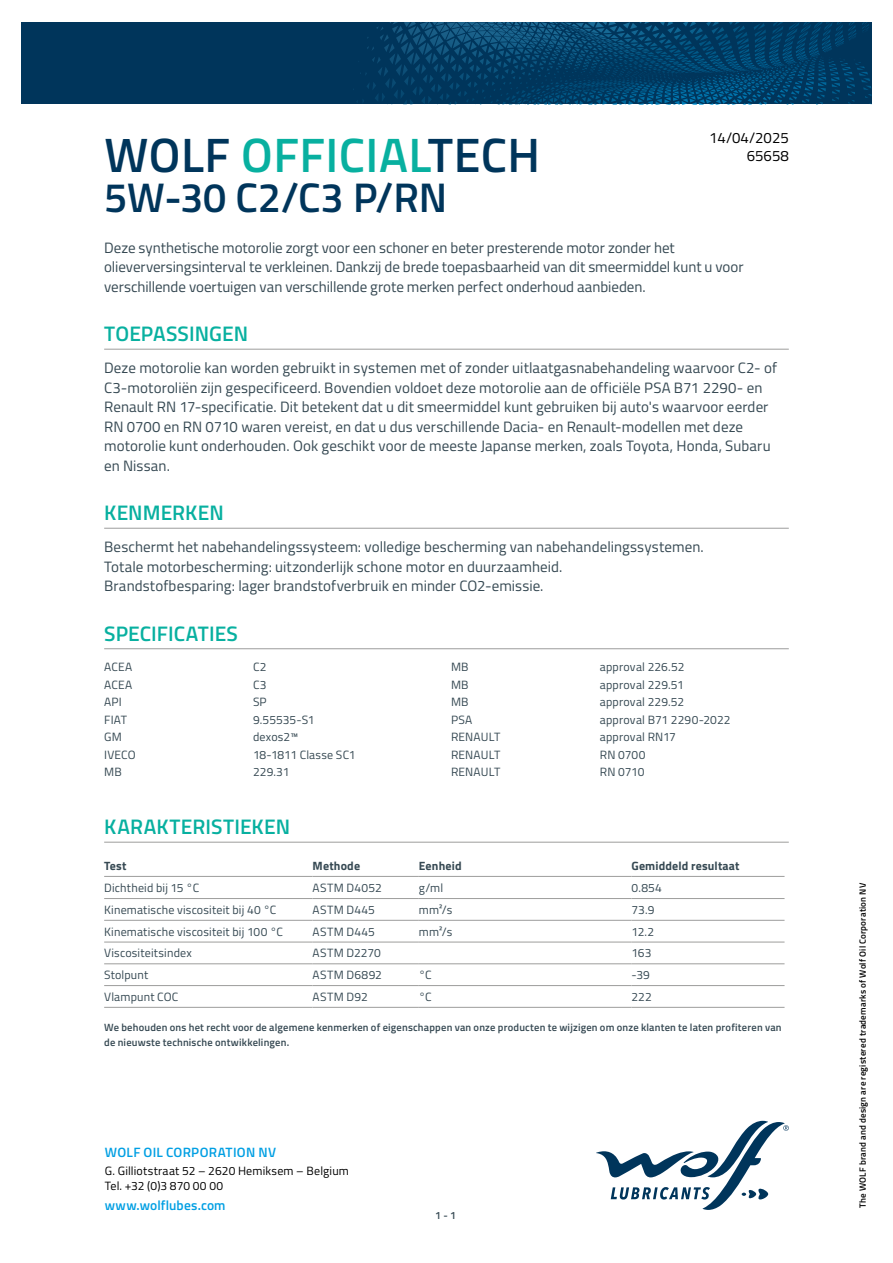
<style>
.page{position:relative;width:893px;height:1263px;background:#fff}
.page>*{position:absolute;margin:0;border:0;box-sizing:border-box;transform-origin:0 0}
.t1{font:600 48.3px "Titillium";letter-spacing:.01em;color:#00355b}
.t2{font:600 41.4px "Titillium";letter-spacing:-.005em;color:#00355b}
.t3{font:600 21px "Titillium";letter-spacing:.005em;color:#08b0a0}
.t4{font:15px/19.5px "Titillium";letter-spacing:.005em;color:#364953}
.t5{font:15px/18px "Titillium";color:#000;text-align:right}
.t6{font:600 13.5px "Titillium";letter-spacing:.015em;color:#009fe3}
.t7{font:12px "Titillium";letter-spacing:.015em;color:#364953}
.t8{font:12px/14.4px "Titillium";letter-spacing:.015em;color:#000}
.t9{font:700 12px "Titillium";letter-spacing:.015em;color:#364953}
.t10{font:600 10.5px/15px "Titillium";letter-spacing:.02em;color:#364953}
.t11{font:600 9px "Titillium";letter-spacing:.025em;color:#000}
.s1{color:#08b0a0}
</style>
<div class="page">
<svg style="left:596px;top:1121px;width:193px;height:89px"></svg>
<svg style="left:21px;top:22px;width:851px;height:82px;background:#013b62"></svg>
<hr style="left:104px;top:349px;width:685px;height:1px;background:#9d9d9c">
<hr style="left:104px;top:528px;width:685px;height:1px;background:#9d9d9c">
<hr style="left:104px;top:648px;width:685px;height:1px;background:#9d9d9c">
<hr style="left:104px;top:842px;width:685px;height:1px;background:#9d9d9c">
<hr style="left:104px;top:876px;width:209px;height:1px;background:#9d9d9c">
<hr style="left:313px;top:876px;width:106px;height:1px;background:#9d9d9c">
<hr style="left:419px;top:876px;width:212px;height:1px;background:#9d9d9c">
<hr style="left:631px;top:876px;width:153px;height:1px;background:#9d9d9c">
<hr style="left:104px;top:898px;width:209px;height:1px;background:#9d9d9c">
<hr style="left:313px;top:898px;width:106px;height:1px;background:#9d9d9c">
<hr style="left:419px;top:898px;width:212px;height:1px;background:#9d9d9c">
<hr style="left:631px;top:898px;width:153px;height:1px;background:#9d9d9c">
<hr style="left:104px;top:920px;width:209px;height:1px;background:#9d9d9c">
<hr style="left:313px;top:920px;width:106px;height:1px;background:#9d9d9c">
<hr style="left:419px;top:920px;width:212px;height:1px;background:#9d9d9c">
<hr style="left:631px;top:920px;width:153px;height:1px;background:#9d9d9c">
<hr style="left:104px;top:942px;width:209px;height:1px;background:#9d9d9c">
<hr style="left:313px;top:942px;width:106px;height:1px;background:#9d9d9c">
<hr style="left:419px;top:942px;width:212px;height:1px;background:#9d9d9c">
<hr style="left:631px;top:942px;width:153px;height:1px;background:#9d9d9c">
<hr style="left:104px;top:963px;width:209px;height:1px;background:#9d9d9c">
<hr style="left:313px;top:963px;width:106px;height:1px;background:#9d9d9c">
<hr style="left:419px;top:963px;width:212px;height:1px;background:#9d9d9c">
<hr style="left:631px;top:963px;width:153px;height:1px;background:#9d9d9c">
<hr style="left:104px;top:985px;width:209px;height:1px;background:#9d9d9c">
<hr style="left:313px;top:985px;width:106px;height:1px;background:#9d9d9c">
<hr style="left:419px;top:985px;width:212px;height:1px;background:#9d9d9c">
<hr style="left:631px;top:985px;width:153px;height:1px;background:#9d9d9c">
<hr style="left:104px;top:1007px;width:209px;height:1px;background:#9d9d9c">
<hr style="left:313px;top:1007px;width:106px;height:1px;background:#9d9d9c">
<hr style="left:419px;top:1007px;width:212px;height:1px;background:#9d9d9c">
<hr style="left:631px;top:1007px;width:153px;height:1px;background:#9d9d9c">
<p class="t5" style="left:709px;top:128px;width:81px">14/04/2025<br>65658</p>
<h1 class="t1" style="left:104px;top:118px;width:437px">WOLF <span class="s1">OFFICIAL</span>TECH</h1>
<h2 class="t2" style="left:104px;top:166px;width:345px">5W-30 C2/C3 P/RN</h2>
<p class="t4" style="left:104px;top:237px;width:641px">Deze synthetische motorolie zorgt voor een schoner en beter presterende motor zonder het olieverversingsinterval te verkleinen. Dankzij de brede toepasbaarheid van dit smeermiddel kunt u voor verschillende voertuigen van verschillende grote merken perfect onderhoud aanbieden.</p>
<h3 class="t3" style="left:104px;top:318px;width:145px">TOEPASSINGEN</h3>
<p class="t4" style="left:104px;top:358px;width:674px">Deze motorolie kan worden gebruikt in systemen met of zonder uitlaatgasnabehandeling waarvoor C2- of C3-motoroliën zijn gespecificeerd. Bovendien voldoet deze motorolie aan de officiële PSA B71 2290- en Renault RN 17-specificatie. Dit betekent dat u dit smeermiddel kunt gebruiken bij auto's waarvoor eerder RN 0700 en RN 0710 waren vereist, en dat u dus verschillende Dacia- en Renault-modellen met deze motorolie kunt onderhouden. Ook geschikt voor de meeste Japanse merken, zoals Toyota, Honda, Subaru en Nissan.</p>
<h3 class="t3" style="left:104px;top:497px;width:121px">KENMERKEN</h3>
<p class="t4" style="left:104px;top:537px;width:601px">Beschermt het nabehandelingssysteem: volledige bescherming van nabehandelingssystemen.<br>Totale motorbescherming: uitzonderlijk schone motor en duurzaamheid.<br>Brandstofbesparing: lager brandstofverbruik en minder CO2-emissie.</p>
<h3 class="t3" style="left:104px;top:617px;width:135px">SPECIFICATIES</h3>
<p class="t7" style="left:104px;top:658px;width:30px">ACEA</p>
<p class="t7" style="left:253px;top:658px;width:15px">C2</p>
<p class="t7" style="left:104px;top:676px;width:30px">ACEA</p>
<p class="t7" style="left:253px;top:676px;width:15px">C3</p>
<p class="t7" style="left:104px;top:693px;width:19px">API</p>
<p class="t7" style="left:253px;top:693px;width:15px">SP</p>
<p class="t7" style="left:104px;top:711px;width:24px">FIAT</p>
<p class="t7" style="left:253px;top:711px;width:63px">9.55535-S1</p>
<p class="t7" style="left:104px;top:728px;width:19px">GM</p>
<p class="t7" style="left:253px;top:728px;width:47px">dexos2™</p>
<p class="t7" style="left:104px;top:746px;width:33px">IVECO</p>
<p class="t7" style="left:253px;top:746px;width:104px">18-1811 Classe SC1</p>
<p class="t7" style="left:104px;top:763px;width:19px">MB</p>
<p class="t7" style="left:253px;top:763px;width:38px">229.31</p>
<p class="t7" style="left:451px;top:658px;width:19px">MB</p>
<p class="t7" style="left:600px;top:658px;width:86px">approval 226.52</p>
<p class="t7" style="left:451px;top:676px;width:19px">MB</p>
<p class="t7" style="left:600px;top:676px;width:86px">approval 229.51</p>
<p class="t7" style="left:451px;top:693px;width:19px">MB</p>
<p class="t7" style="left:600px;top:693px;width:86px">approval 229.52</p>
<p class="t7" style="left:451px;top:711px;width:23px">PSA</p>
<p class="t7" style="left:600px;top:711px;width:132px">approval B71 2290-2022</p>
<p class="t7" style="left:451px;top:728px;width:51px">RENAULT</p>
<p class="t7" style="left:600px;top:728px;width:78px">approval RN17</p>
<p class="t7" style="left:451px;top:746px;width:51px">RENAULT</p>
<p class="t7" style="left:600px;top:746px;width:47px">RN 0700</p>
<p class="t7" style="left:451px;top:763px;width:51px">RENAULT</p>
<p class="t7" style="left:600px;top:763px;width:46px">RN 0710</p>
<h3 class="t3" style="left:104px;top:811px;width:187px">KARAKTERISTIEKEN</h3>
<p class="t9" style="left:104px;top:857px;width:24px">Test</p>
<p class="t9" style="left:313px;top:857px;width:49px">Methode</p>
<p class="t9" style="left:419px;top:857px;width:44px">Eenheid</p>
<p class="t9" style="left:631px;top:857px;width:110px">Gemiddeld resultaat</p>
<p class="t7" style="left:104px;top:879px;width:97px">Dichtheid bij 15 °C</p>
<p class="t7" style="left:313px;top:879px;width:71px">ASTM D4052</p>
<p class="t7" style="left:419px;top:879px;width:26px">g/ml</p>
<p class="t7" style="left:631px;top:879px;width:32px">0.854</p>
<p class="t7" style="left:104px;top:901px;width:174px">Kinematische viscositeit bij 40 °C</p>
<p class="t7" style="left:313px;top:901px;width:64px">ASTM D445</p>
<p class="t7" style="left:419px;top:901px;width:35px">mm²/s</p>
<p class="t7" style="left:631px;top:901px;width:25px">73.9</p>
<p class="t7" style="left:104px;top:923px;width:180px">Kinematische viscositeit bij 100 °C</p>
<p class="t7" style="left:313px;top:923px;width:64px">ASTM D445</p>
<p class="t7" style="left:419px;top:923px;width:35px">mm²/s</p>
<p class="t7" style="left:631px;top:923px;width:24px">12.2</p>
<p class="t7" style="left:104px;top:944px;width:89px">Viscositeitsindex</p>
<p class="t7" style="left:313px;top:944px;width:70px">ASTM D2270</p>
<p class="t7" style="left:631px;top:944px;width:21px">163</p>
<p class="t7" style="left:104px;top:966px;width:46px">Stolpunt</p>
<p class="t7" style="left:313px;top:966px;width:71px">ASTM D6892</p>
<p class="t7" style="left:419px;top:966px;width:14px">°C</p>
<p class="t7" style="left:631px;top:966px;width:20px">-39</p>
<p class="t7" style="left:104px;top:988px;width:76px">Vlampunt COC</p>
<p class="t7" style="left:313px;top:988px;width:57px">ASTM D92</p>
<p class="t7" style="left:419px;top:988px;width:14px">°C</p>
<p class="t7" style="left:631px;top:988px;width:22px">222</p>
<p class="t10" style="left:104px;top:1019px;width:679px">We behouden ons het recht voor de algemene kenmerken of eigenschappen van onze producten te wijzigen om onze klanten te laten profiteren van de nieuwste technische ontwikkelingen.</p>
<p class="t6" style="left:105px;top:1142px;width:173px">WOLF OIL CORPORATION NV</p>
<p class="t8" style="left:105px;top:1163px;width:246px">G. Gilliotstraat 52 – 2620 Hemiksem – Belgium<br>Tel. +32 (0)3 870 00 00</p>
<p class="t6" style="left:105px;top:1195px;width:122px">www.wolflubes.com</p>
<p class="t10" style="left:435px;top:1207px;width:22px">1 - 1</p>
<p class="t11" style="left:856px;top:1208px;width:326px;rotate:-90deg">The WOLF brand and design are registered trademarks of Wolf Oil Corporation NV</p>
</div>
